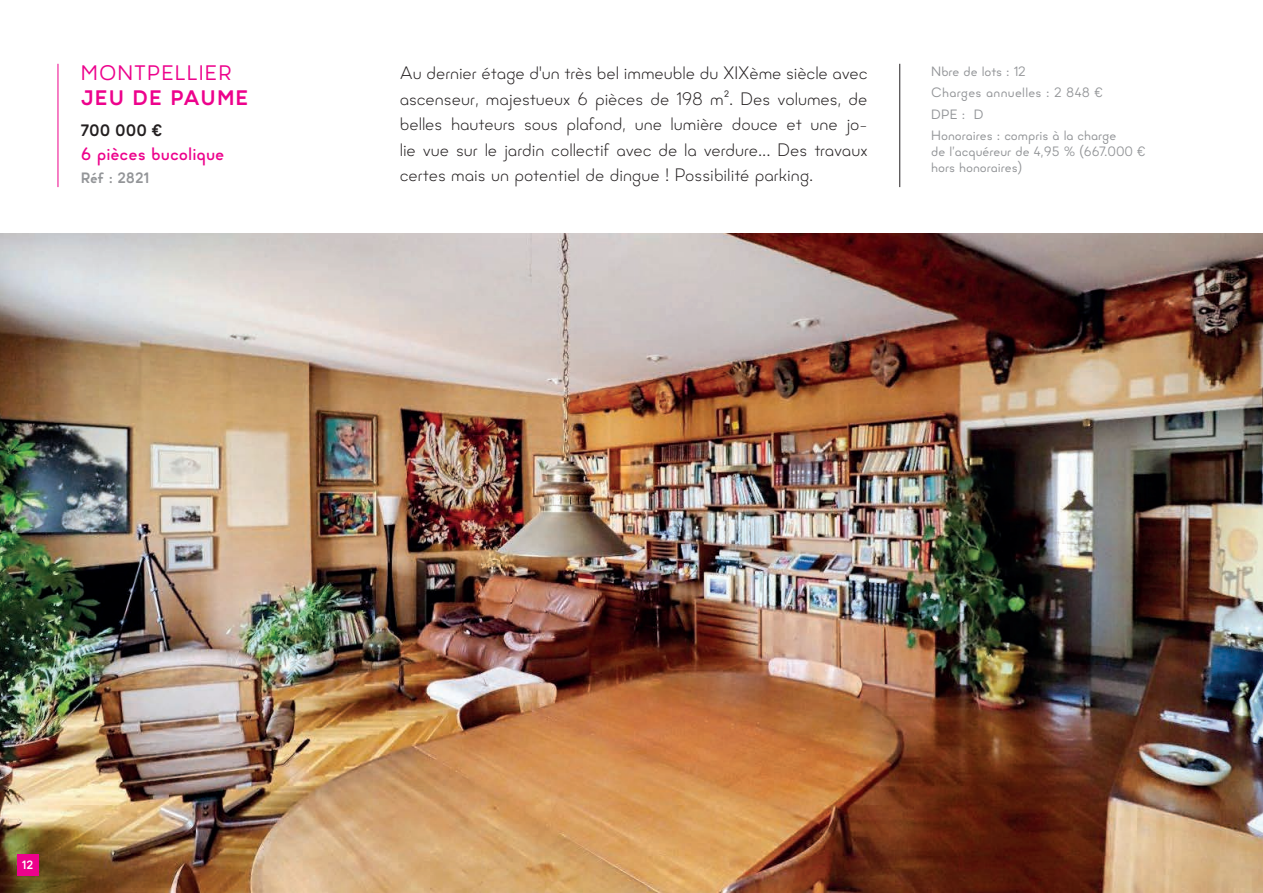
<style>
.page{position:relative;width:1263px;height:893px;background:#fff}
.page>*{position:absolute;margin:0;border:0;box-sizing:border-box;transform-origin:0 0}
.Ville_Rose{font:21px "Minimo";letter-spacing:.05em;color:#ed028c}
.Ville_Rose-2{font:700 21px "Minimo";letter-spacing:.05em;color:#ed028c}
.Annonce{font:300 18px/25.5px "Minimo";color:#231f20;text-align:justify}
.Titre{font:500 18px "Minimo";color:#ed028c}
.Prix{font:700 16.5px "Minimo";color:#231f20}
.Réf{font:700 15px "Minimo";color:#939598}
.Honoraires{font:13.5px "Minimo";color:#939598}
.Charge{font:13.5px "Minimo";letter-spacing:.02em;color:#939598}
.Nbre_de_lots{font:13.5px "Minimo";color:#939598}
.DPE{font:13.5px "Minimo";color:#939598}
.t1{font:700 12px "Minimo";color:#fff}
</style>
<div class="page">
<img style="left:0;top:234px;width:1263px;height:659px">
<div style="left:17px;top:855px;width:21px;height:21px;background:#ed028c"></div>
<hr style="left:58px;top:64px;width:1px;height:123px;background:#ed028c">
<hr style="left:899px;top:64px;width:1px;height:123px;background:#231f20">
<p class="Ville_Rose" style="left:81px;top:58px;width:152px">MONTPELLIER</p>
<p class="Ville_Rose-2" style="left:81px;top:83px;width:169px">JEU DE PAUME</p>
<p class="Prix" style="left:81px;top:119px;width:83px">700 000 €</p>
<p class="Titre" style="left:81px;top:142px;width:145px">6 pièces bucolique</p>
<p class="Annonce" style="left:400px;top:60px;width:469px">Au dernier étage d'un très bel immeuble du XIXème siècle avec ascenseur, majestueux 6 pièces de 198 m². Des volumes, de belles hauteurs sous plafond, une lumière douce et une jo&shy;lie vue sur le jardin collectif avec de la verdure... Des travaux</p>
<p class="Réf" style="left:81px;top:168px;width:70px">Réf : 2821</p>
<p class="Annonce" style="left:400px;top:162px;width:415px">certes mais un potentiel de dingue ! Possibilité parking.</p>
<p class="Nbre_de_lots" style="left:931px;top:62px;width:96px">Nbre de lots : 12</p>
<p class="Charge" style="left:931px;top:84px;width:173px">Charges annuelles : 2 848 €</p>
<p class="DPE" style="left:974px;top:105px;width:11px">D</p>
<p class="Honoraires" style="left:931px;top:126px;width:187px">Honoraires : compris à la charge</p>
<p class="Honoraires" style="left:931px;top:142px;width:216px">de l’acquéreur de 4,95 % (667.000 €</p>
<p class="Honoraires" style="left:931px;top:159px;width:92px">hors honoraires)</p>
<p class="Honoraires" style="left:931px;top:105px;width:35px">DPE :</p>
<p class="t1" style="left:22px;top:856px;width:13px">12</p>
</div>
